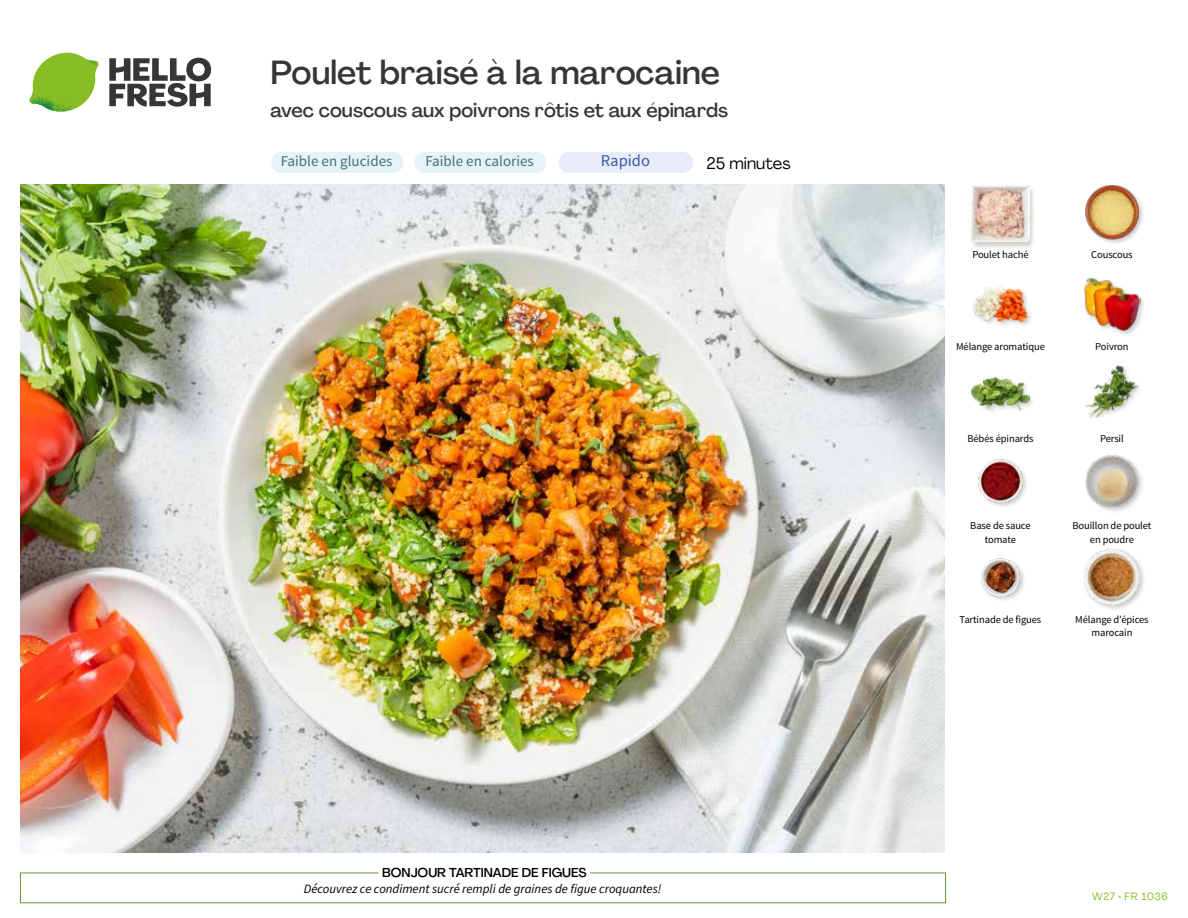
<style>
.page{position:relative;width:1188px;height:918px;background:#fff}
.page>*{position:absolute;margin:0;border:0;box-sizing:border-box;transform-origin:0 0}
.t1{font:500 33px "Agrandir";color:#373636}
.t2{font:500 19.5px "Agrandir";color:#373636}
.t3{font:16.5px "Agrandir";color:#000}
.t4{font:16.5px "Source Sans Pro";color:#3a5ba7}
.t5{font:15px "Source Sans Pro";color:#43707c}
.t6{font:italic 12.75px "Source Sans Pro";color:#000}
.t7{font:500 12.75px "Agrandir";color:#000}
.t8{font:10.5px/13.5px "Source Sans Pro";letter-spacing:-.01em;color:#000;text-align:center}
.t9{font:10.5px "Agrandir";letter-spacing:.05em;color:#89bd24}
</style>
<div class="page">
<svg style="left:109px;top:57px;width:102px;height:50px"></svg>
<svg style="left:34px;top:53px;width:62px;height:40px"></svg>
<img style="left:67px;top:53px;width:32px;height:26px">
<img style="left:33px;top:75px;width:59px;height:11px">
<img style="left:29px;top:79px;width:61px;height:33px">
<img style="left:65px;top:86px;width:27px;height:25px">
<img style="left:21px;top:184px;width:924px;height:668px">
<div style="left:559px;top:152px;width:134px;height:21px;background:#e7ecf8;border-radius:10px"></div>
<div style="left:271px;top:152px;width:132px;height:21px;background:#e4f3f7;border-radius:10px"></div>
<div style="left:414px;top:152px;width:132px;height:21px;background:#e4f3f7;border-radius:10px"></div>
<div style="left:1082px;top:547px;width:65px;height:65px;background:#000;opacity:.2"></div>
<img style="left:1083px;top:549px;width:58px;height:57px">
<img style="left:981px;top:558px;width:43px;height:42px">
<div style="left:1084px;top:453px;width:61px;height:61px;background:#000;opacity:.2"></div>
<img style="left:1085px;top:454px;width:54px;height:54px">
<img style="left:978px;top:459px;width:49px;height:48px">
<img style="left:1085px;top:365px;width:54px;height:53px">
<div style="left:970px;top:376px;width:66px;height:41px;background:#000;opacity:.2"></div>
<img style="left:972px;top:376px;width:57px;height:41px">
<div style="left:1083px;top:277px;width:63px;height:61px;background:#000;opacity:.2"></div>
<img style="left:1083px;top:277px;width:58px;height:55px">
<div style="left:972px;top:286px;width:62px;height:42px;background:#000;opacity:.2"></div>
<img style="left:972px;top:286px;width:57px;height:42px">
<div style="left:1084px;top:184px;width:61px;height:62px;background:#000;opacity:.2"></div>
<img style="left:1084px;top:184px;width:57px;height:57px">
<div style="left:970px;top:184px;width:66px;height:66px;background:#000;opacity:.2"></div>
<img style="left:972px;top:186px;width:57px;height:57px">
<h1 class="t1" style="left:271px;top:52px;width:451px">Poulet braisé à la marocaine</h1>
<h2 class="t2" style="left:271px;top:98px;width:459px">avec couscous aux poivrons rôtis et aux épinards</h2>
<h3 class="t5" style="left:281px;top:151px;width:113px">Faible en glucides</h3>
<h3 class="t5" style="left:425px;top:151px;width:110px">Faible en calories</h3>
<h3 class="t3" style="left:706px;top:153px;width:86px">25 minutes</h3>
<h3 class="t4" style="left:601px;top:151px;width:51px">Rapido</h3>
<p class="t7" style="left:382px;top:864px;width:206px">BONJOUR TARTINADE DE FIGUES</p>
<p class="t6" style="left:304px;top:880px;width:359px">Découvrez ce condiment sucré rempli de graines de figue croquantes!</p>
<p class="t8" style="left:972px;top:248px;width:58px">Poulet haché</p>
<p class="t8" style="left:1091px;top:248px;width:43px">Couscous</p>
<p class="t8" style="left:956px;top:340px;width:90px">Mélange aromatique</p>
<p class="t8" style="left:1095px;top:340px;width:35px">Poivron</p>
<p class="t8" style="left:967px;top:432px;width:68px">Bébés épinards</p>
<p class="t8" style="left:1100px;top:432px;width:25px">Persil</p>
<p class="t8" style="left:970px;top:519px;width:62px">Base de sauce tomate</p>
<p class="t8" style="left:1073px;top:519px;width:80px">Bouillon de poulet en poudre</p>
<p class="t8" style="left:960px;top:613px;width:83px">Tartinade de figues</p>
<p class="t8" style="left:1075px;top:613px;width:75px">Mélange d’épices marocain</p>
<p class="t9" style="left:1092px;top:890px;width:77px">W27 • FR 1036</p>
</div>
